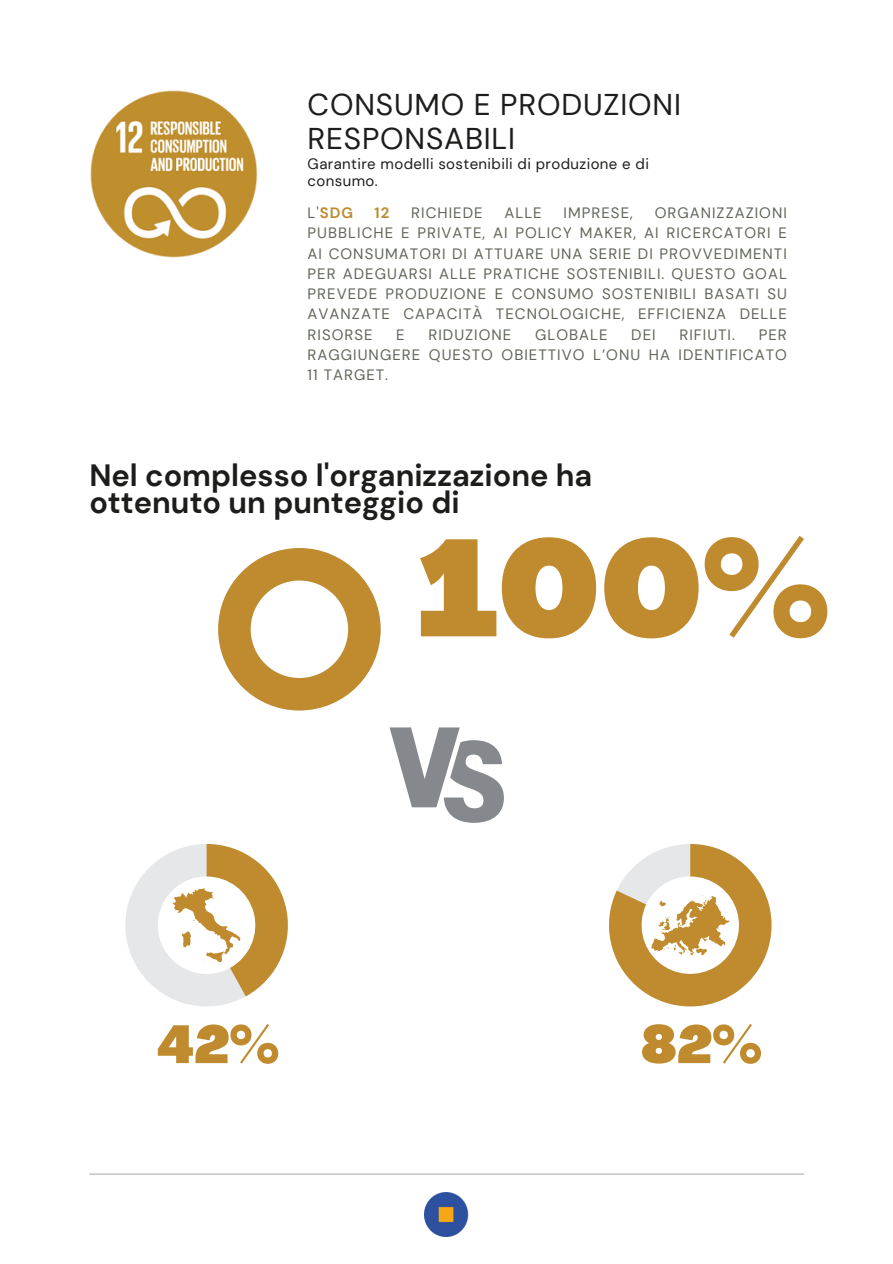
<style>
.page{position:relative;width:893px;height:1264px;background:#fff}
.page>*{position:absolute;margin:0;border:0;box-sizing:border-box;transform-origin:0 0}
.t1{font:900 134.7px "Agrandir";color:#bf8b2e}
.t2{font:900 52.5px "Agrandir";color:#bf8b2e}
.t3{font:700 30.75px/27px "DM Sans";color:#1d1e1c}
.t4{font:30px/33.8px "DM Sans";letter-spacing:.025em;color:#1d1e1c}
.t5{font:15px/20.2px "DM Sans";letter-spacing:.07em;color:#616659;text-align:justify}
.t6{font:15px/16.8px "DM Sans";letter-spacing:.025em;color:#1d1e1c}
.t7{font:700 15px "DM Sans";color:#bf8b2e}
.s1{font-weight:400;color:#616659}
</style>
<div class="page">
<hr style="left:89px;top:1173px;width:715px;height:1px;background:#b0b0b0">
<img style="left:425px;top:1192px;width:44px;height:44px">
<img style="left:90px;top:90px;width:167px;height:167px">
<svg style="left:389px;top:727px;width:115px;height:95px"></svg>
<svg style="left:125px;top:844px;width:163px;height:162px"></svg>
<svg style="left:609px;top:844px;width:162px;height:162px"></svg>
<svg style="left:218px;top:548px;width:162px;height:162px"></svg>
<h3 class="t4" style="left:307px;top:88px;width:375px">CONSUMO E PRODUZIONI<br>RESPONSABILI</h3>
<p class="t6" style="left:307px;top:155px;width:343px">Garantire modelli sostenibili di produzione e di consumo.</p>
<p class="t7" style="left:307px;top:203px;width:47px"><span class="s1">L'</span>SDG</p>
<p class="t7" style="left:374px;top:203px;width:16px">12</p>
<p class="t5" style="left:411px;top:203px;width:73px">RICHIEDE</p>
<p class="t5" style="left:504px;top:203px;width:39px">ALLE</p>
<p class="t5" style="left:563px;top:203px;width:71px">IMPRESE,</p>
<p class="t5" style="left:307px;top:203px;width:480px;text-indent:347px">ORGANIZZAZIONI PUBBLICHE E PRIVATE, AI POLICY MAKER, AI RICERCATORI E AI CONSUMATORI DI ATTUARE UNA SERIE DI PROVVEDIMENTI PER ADEGUARSI ALLE PRATICHE SOSTENIBILI. QUESTO GOAL PREVEDE PRODUZIONE E CONSUMO SOSTENIBILI BASATI SU AVANZATE CAPACITÀ TECNOLOGICHE, EFFICIENZA DELLE RISORSE</p>
<p class="t5" style="left:396px;top:324px;width:10px">E</p>
<p class="t5" style="left:428px;top:324px;width:84px">RIDUZIONE</p>
<p class="t5" style="left:535px;top:324px;width:74px">GLOBALE</p>
<p class="t5" style="left:631px;top:324px;width:26px">DEI</p>
<p class="t5" style="left:679px;top:324px;width:57px">RIFIUTI.</p>
<p class="t5" style="left:307px;top:324px;width:480px;text-indent:451px">PER RAGGIUNGERE QUESTO OBIETTIVO L’ONU HA IDENTIFICATO 11 TARGET.</p>
<p class="t3" style="left:89px;top:462px;width:504px">Nel complesso l'organizzazione ha ottenuto un punteggio di</p>
<h3 class="t1" style="left:418px;top:535px;width:413px">100%</h3>
<h1 class="t2" style="left:157px;top:1023px;width:123px">42%</h1>
<p class="t2" style="left:640px;top:1023px;width:123px">82%</p>
</div>
